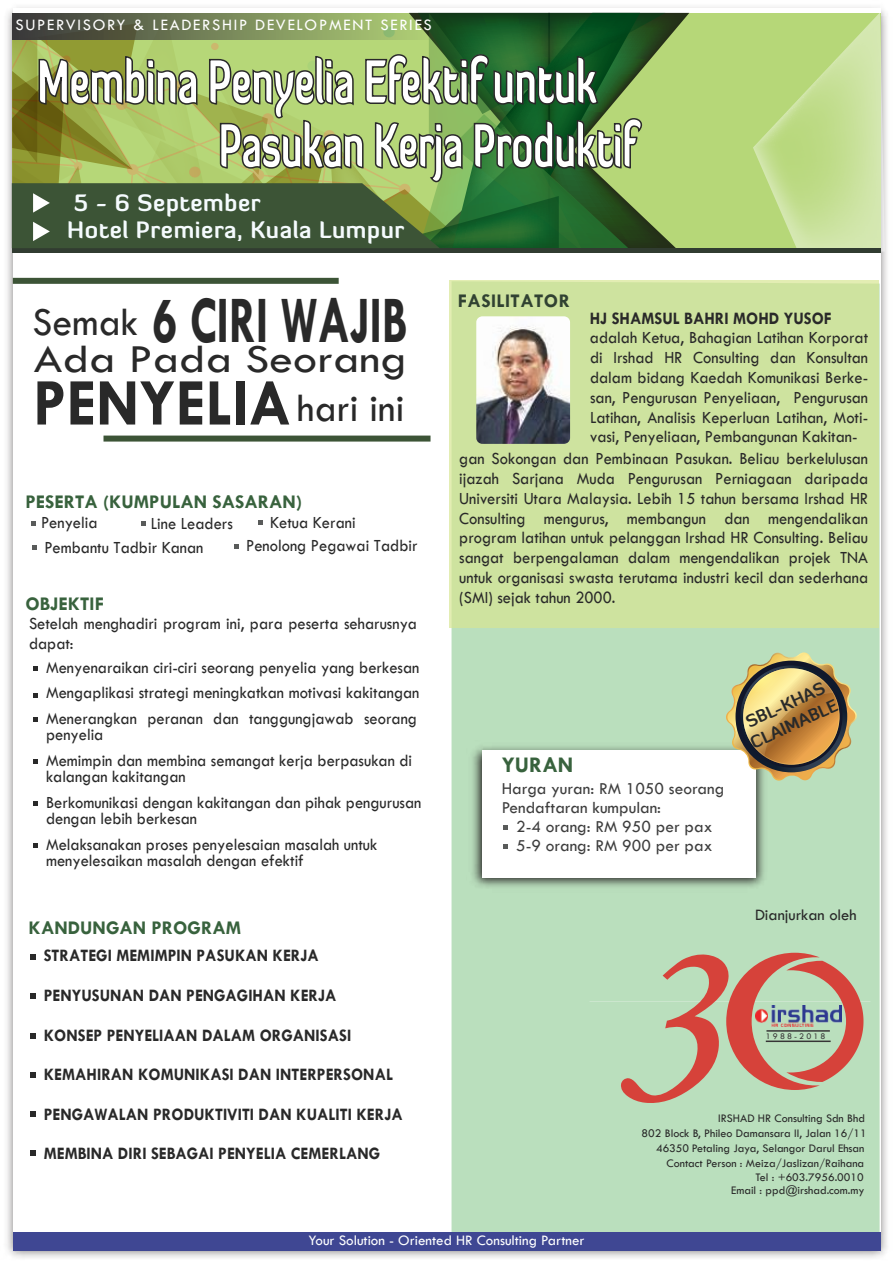
<style>
.page{position:relative;width:893px;height:1263px;background:#fff}
.page>*{position:absolute;margin:0;border:0;box-sizing:border-box;transform-origin:0 0}
.t1{font:700 67.2px "Tw Cen";color:#292929;scale:.69 1}
.t2{font:700 67.2px "Tw Cen";color:#292929;scale:.93 1}
.t3{font:900 60px "Diavlo";letter-spacing:-.03em;color:#fff;scale:.65 1}
.t4{font:900 60px "Diavlo";letter-spacing:-.03em;color:#fff;scale:.63 1}
.t5{font:41.1px "Tw Cen";color:#292929;scale:1.16 1}
.t6{font:700 23.1px/27px "Diavlo";letter-spacing:.025em;color:#f5fbfe}
.t7{font:700 22.5px "Tw Cen";color:#38623d}
.t8{font:700 19.5px "Tw Cen";color:#38623d}
.t9{font:700 19.5px "Tw Cen";letter-spacing:.02em;color:#314232}
.t10{font:17.7px/19.8px "Tw Cen";color:#292929;scale:.94 1}
.t11{font:700 17.7px "Tw Cen";color:#292929;scale:.94 1}
.t12{font:17.4px/19px "Tw Cen";color:#3e3e3e}
.t13{font:700 17.1px/20.5px "Diavlo";color:#292a2a}
.t14{font:16.5px "Tw Cen";letter-spacing:.105em;color:#fff}
.t15{font:16.5px "Tw Cen";color:#292929}
.t16{font:15px "Tw Cen";color:#feffff}
.t17{font:12px/15px "Tw Cen";color:#292929;text-align:right}
.t18{font:8.85px "Tw Cen";letter-spacing:.24em;color:#373536}
.s1{font-weight:400;font-size:41.1px}
</style>
<div class="page">
<img style="left:6px;top:7px;width:881px;height:1251px">
<div style="left:13px;top:9px;width:867px;height:1237px;background:#fff"></div>
<div style="left:452px;top:283px;width:428px;height:949px;background:#badfbd"></div>
<div style="left:13px;top:1232px;width:867px;height:18px;background:#3f4793"></div>
<svg style="left:32px;top:521px;width:4px;height:5px"></svg>
<svg style="left:258px;top:520px;width:4px;height:5px"></svg>
<div style="left:449px;top:280px;width:430px;height:348px;background:#cee39f"></div>
<svg style="left:141px;top:521px;width:4px;height:5px"></svg>
<svg style="left:234px;top:544px;width:4px;height:4px"></svg>
<svg style="left:32px;top:545px;width:4px;height:4px"></svg>
<div style="left:12px;top:14px;width:868px;height:239px;background:#b6d778"></div>
<svg style="left:753px;top:12px;width:132px;height:240px"></svg>
<hr style="left:12px;top:249px;width:868px;height:4px;background:#313c31">
<svg style="left:30px;top:954px;width:6px;height:5px"></svg>
<svg style="left:30px;top:993px;width:6px;height:5px"></svg>
<svg style="left:30px;top:1033px;width:6px;height:6px"></svg>
<svg style="left:30px;top:1072px;width:6px;height:6px"></svg>
<svg style="left:30px;top:1111px;width:6px;height:6px"></svg>
<svg style="left:30px;top:1150px;width:6px;height:6px"></svg>
<svg style="left:33px;top:759px;width:5px;height:4px"></svg>
<svg style="left:33px;top:801px;width:5px;height:4px"></svg>
<svg style="left:33px;top:843px;width:5px;height:4px"></svg>
<svg style="left:33px;top:717px;width:5px;height:4px"></svg>
<svg style="left:33px;top:693px;width:5px;height:4px"></svg>
<svg style="left:33px;top:666px;width:5px;height:4px"></svg>
<img style="left:467px;top:740px;width:303px;height:152px">
<div style="left:482px;top:749px;width:274px;height:128px;background:#fff"></div>
<svg style="left:503px;top:825px;width:5px;height:5px"></svg>
<svg style="left:503px;top:844px;width:5px;height:5px"></svg>
<svg style="left:12px;top:13px;width:677px;height:236px"></svg>
<svg style="left:725px;top:651px;width:133px;height:131px;background:#b7a876"></svg>
<img style="left:476px;top:316px;width:94px;height:128px">
<div style="left:13px;top:278px;width:326px;height:6px;background:#3c5436"></div>
<div style="left:104px;top:436px;width:326px;height:6px;background:#3c5436"></div>
<svg style="left:619px;top:947px;width:244px;height:163px;background:#bcc1a5"></svg>
<p class="t14" style="left:16px;top:15px;width:418px">SUPERVISORY &amp; LEADERSHIP DEVELOPMENT SERIES</p>
<h2 class="t3" style="left:37px;top:43px;width:864px">Membina Penyelia Efektif untuk</h2>
<h2 class="t4" style="left:218px;top:106px;width:666px">Pasukan Kerja Produktif</h2>
<h3 class="t6" style="left:67px;top:189px;width:338px;text-indent:7px">5 - 6 September<br>Hotel Premiera, Kuala Lumpur</h3>
<h1 class="t1" style="left:32px;top:280px;width:544px"><span class="s1">Semak</span> 6 CIRI WAJIB</h1>
<h3 class="t5" style="left:34px;top:334px;width:323px">Ada Pada Seorang</h3>
<h1 class="t2" style="left:33px;top:363px;width:401px">PENYELIA <span class="s1">hari ini</span></h1>
<p class="t8" style="left:25px;top:490px;width:278px">PESERTA (KUMPULAN SASARAN)</p>
<p class="t10" style="left:41px;top:512px;width:62px">Penyelia</p>
<p class="t10" style="left:270px;top:512px;width:92px">Ketua Kerani</p>
<p class="t10" style="left:44px;top:537px;width:171px">Pembantu Tadbir Kanan</p>
<p class="t10" style="left:246px;top:536px;width:184px">Penolong Pegawai Tadbir</p>
<p class="t10" style="left:151px;top:513px;width:89px">Line Leaders</p>
<p class="t8" style="left:26px;top:592px;width:80px">OBJEKTIF</p>
<p class="t10" style="left:29px;top:614px;width:414px">Setelah menghadiri program ini, para peserta seharusnya dapat:</p>
<p class="t10" style="left:46px;top:654px;width:399px;line-height:25.5px;text-align:justify">Menyenaraikan ciri-ciri seorang penyelia yang berkesan Mengaplikasi strategi meningkatkan motivasi kakitangan Menerangkan peranan dan tanggungjawab seorang</p>
<p class="t10" style="left:46px;top:722px;width:391px;line-height:25.5px">penyelia<br>Memimpin dan membina semangat kerja berpasukan di</p>
<p class="t10" style="left:46px;top:764px;width:401px;line-height:25.5px">kalangan kakitangan<br>Berkomunikasi dengan kakitangan dan pihak pengurusan</p>
<p class="t10" style="left:46px;top:806px;width:354px;line-height:25.5px">dengan lebih berkesan<br>Melaksanakan proses penyelesaian masalah untuk</p>
<p class="t10" style="left:46px;top:851px;width:276px">menyelesaikan masalah dengan efektif</p>
<p class="t8" style="left:29px;top:916px;width:214px">KANDUNGAN PROGRAM</p>
<p class="t11" style="left:44px;top:945px;width:294px">STRATEGI MEMIMPIN PASUKAN KERJA</p>
<p class="t11" style="left:44px;top:985px;width:313px">PENYUSUNAN DAN PENGAGIHAN KERJA</p>
<p class="t11" style="left:44px;top:1024px;width:329px">KONSEP PENYELIAAN DALAM ORGANISASI</p>
<p class="t11" style="left:44px;top:1064px;width:373px">KEMAHIRAN KOMUNIKASI DAN INTERPERSONAL</p>
<p class="t11" style="left:44px;top:1103px;width:383px">PENGAWALAN PRODUKTIVITI DAN KUALITI KERJA</p>
<p class="t11" style="left:44px;top:1143px;width:359px">MEMBINA DIRI SEBAGAI PENYELIA CEMERLANG</p>
<p class="t9" style="left:458px;top:289px;width:114px">FASILITATOR</p>
<p class="t11" style="left:590px;top:307px;width:259px">HJ SHAMSUL BAHRI MOHD YUSOF</p>
<p class="t10" style="left:590px;top:328px;width:297px;text-align:justify">adalah Ketua, Bahagian Latihan Korporat di Irshad HR Consulting dan Konsultan dalam bidang Kaedah Komunikasi Berke&shy;san, Pengurusan Penyeliaan, Pengurusan Latihan, Analisis Keperluan Latihan, Moti&shy;vasi, Penyeliaan, Pembangunan Kakitan-</p>
<p class="t10" style="left:459px;top:449px;width:437px;text-align:justify">gan Sokongan dan Pembinaan Pasukan. Beliau berkelulusan ijazah Sarjana Muda Pengurusan Perniagaan daripada Universiti Utara Malaysia. Lebih 15 tahun bersama Irshad HR Consulting mengurus, membangun dan mengendalikan program latihan untuk pelanggan Irshad HR Consulting. Beliau sangat berpengalaman dalam mengendalikan projek TNA untuk organisasi swasta terutama industri kecil dan sederhana (SMI) sejak tahun 2000.</p>
<p class="t7" style="left:502px;top:752px;width:73px">YURAN</p>
<p class="t12" style="left:502px;top:778px;width:224px">Harga yuran: RM 1050 seorang<br>Pendaftaran kumpulan:</p>
<p class="t12" style="left:516px;top:816px;width:198px">2-4 orang: RM 950 per pax<br>5-9 orang: RM 900 per pax</p>
<p class="t13" style="left:739px;top:714px;width:95px;rotate:-24deg">SBL-KHAS<br>CLAIMABLE</p>
<p class="t15" style="left:755px;top:905px;width:103px">Dianjurkan oleh</p>
<p class="t18" style="left:766px;top:1031px;width:61px">1988-2018</p>
<p class="t17" style="left:641px;top:1111px;width:227px">IRSHAD HR Consulting Sdn Bhd<br>802 Block B, Phileo Damansara II, Jalan 16/11<br>46350 Petaling Jaya, Selangor Darul Ehsan</p>
<p class="t17" style="left:731px;top:1171px;width:135px;line-height:12.6px">Tel : +603.7956.0010<br>Email : ppd@irshad.com.my</p>
<p class="t17" style="left:667px;top:1155px;width:199px">Contact Person : Meiza/Jaslizan/Raihana</p>
<p class="t16" style="left:308px;top:1231px;width:278px">Your Solution - Oriented HR Consulting Partner</p>
</div>
